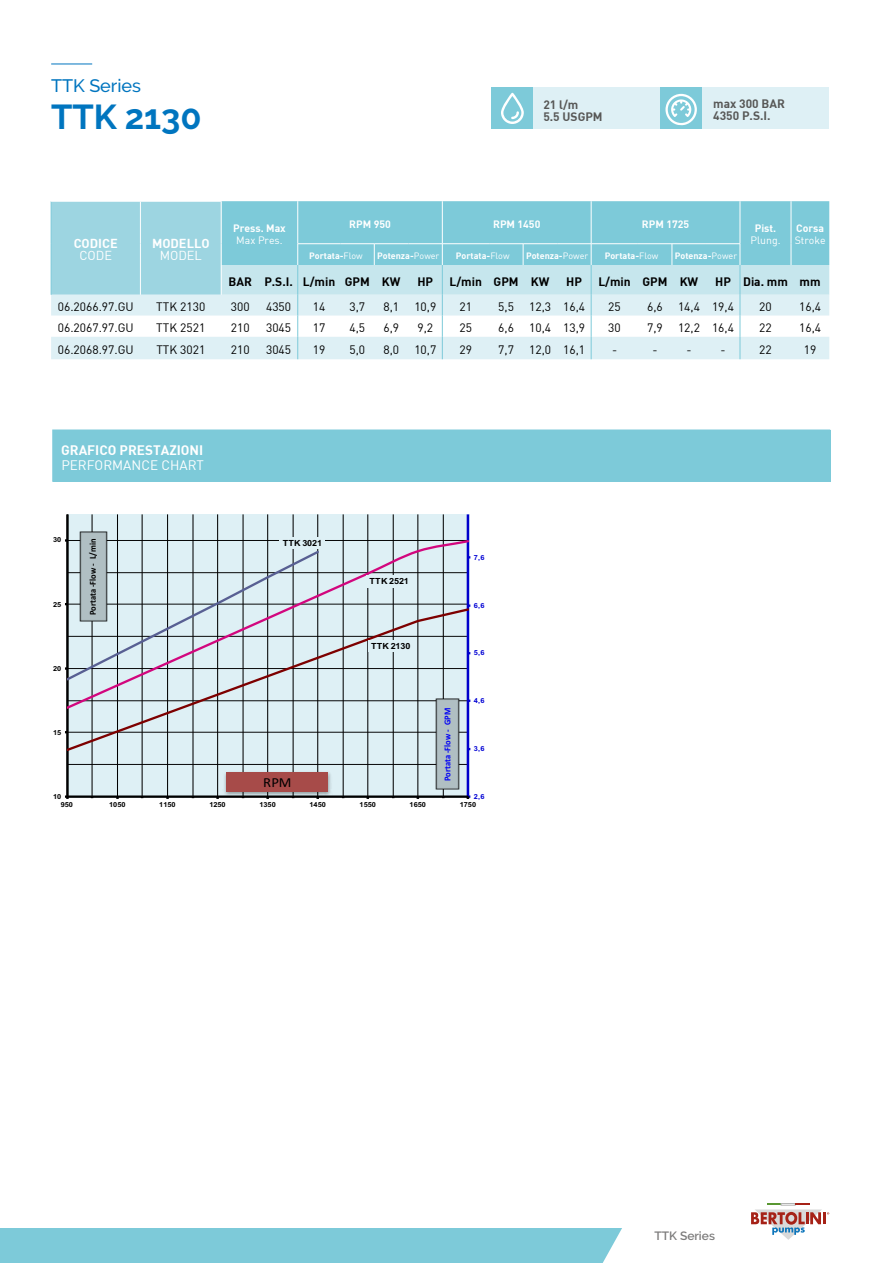
<style>
.page{position:relative;width:893px;height:1263px;background:#fff}
.page>*{position:absolute;margin:0;border:0;box-sizing:border-box;transform-origin:0 0}
.t1{font:700 34.5px "Raleway";color:#0075bf}
.t2{font:500 18px "Raleway";color:#0075bf}
.t3{font:13.8px "Calibri";color:#000;scale:1.07 1}
.t4{font:13.5px "DIN Bold";color:#fff}
.t5{font:13.5px "DIN";color:#fff}
.t6{font:12.75px "DIN Bold";color:#fff}
.t7{font:12.75px "DIN";color:#fff}
.t8{font:12px "DIN";color:#000}
.t9{font:12px "DIN Bold";color:#000}
.t10{font:12px/12px "DIN Bold";color:#575756}
.t11{font:600 12px "Raleway";color:#7c7b7b}
.t12{font:10.5px "DIN Bold";color:#fff}
.t13{font:10.5px "DIN";color:#fff}
.t14{font:9px "DIN Bold";color:#fff}
.t15{font:700 9px "Calibri";letter-spacing:.01em;color:#000;scale:.93 1}
.t16{font:700 9px "Calibri";letter-spacing:.01em;color:#00f;scale:.93 1}
.t17{font:700 8.4px "Arial";letter-spacing:-.01em;color:#000;scale:1.07 1}
.t18{font:700 6.9px "Arial";color:#000;scale:1.07 1}
.t19{font:700 6.9px "Arial";color:#0000d4;scale:1.07 1}
.s1{font-family:"DIN"}
</style>
<div class="page">
<div style="left:0;top:1228px;width:893px;height:35px;background:#7dcad9"></div>
<svg style="left:603px;top:1203px;width:290px;height:60px"></svg>
<hr style="left:51px;top:64px;width:41px;height:1px;background:#0075bf">
<div style="left:533px;top:88px;width:128px;height:41px;background:#def0f5"></div>
<div style="left:492px;top:88px;width:41px;height:41px;background:#7dcad9"></div>
<div style="left:701px;top:88px;width:128px;height:41px;background:#def0f5"></div>
<svg style="left:501px;top:93px;width:23px;height:31px"></svg>
<div style="left:661px;top:88px;width:41px;height:41px;background:#7dcad9"></div>
<svg style="left:665px;top:94px;width:32px;height:32px"></svg>
<div style="left:53px;top:430px;width:777px;height:51px;background:#7dcad9"></div>
<hr style="left:52px;top:429px;width:778px;height:2px;background:#7dcad9">
<hr style="left:52px;top:431px;width:2px;height:50px;background:#7dcad9">
<hr style="left:830px;top:431px;width:1px;height:50px;background:#7dcad9">
<hr style="left:52px;top:481px;width:778px;height:1px;background:#7dcad9">
<svg style="left:65px;top:514px;width:406px;height:285px;background:#dbecf2"></svg>
<hr style="left:67px;top:764px;width:401px;height:1px;background:#000">
<hr style="left:92px;top:514px;width:1px;height:283px;background:#000">
<hr style="left:142px;top:514px;width:1px;height:283px;background:#000">
<hr style="left:193px;top:514px;width:1px;height:283px;background:#000">
<hr style="left:243px;top:514px;width:1px;height:283px;background:#000">
<hr style="left:293px;top:514px;width:1px;height:283px;background:#000">
<hr style="left:343px;top:514px;width:1px;height:283px;background:#000">
<hr style="left:393px;top:514px;width:1px;height:283px;background:#000">
<hr style="left:443px;top:514px;width:1px;height:283px;background:#000">
<hr style="left:117px;top:514px;width:1px;height:283px;background:#000">
<hr style="left:167px;top:514px;width:1px;height:283px;background:#000">
<hr style="left:217px;top:514px;width:1px;height:283px;background:#000">
<hr style="left:267px;top:514px;width:1px;height:283px;background:#000">
<hr style="left:317px;top:514px;width:1px;height:283px;background:#000">
<hr style="left:367px;top:514px;width:1px;height:283px;background:#000">
<hr style="left:417px;top:514px;width:1px;height:283px;background:#000">
<hr style="left:66px;top:514px;width:3px;height:283px;background:#000">
<hr style="left:467px;top:514px;width:2px;height:283px;background:#0000d4">
<hr style="left:67px;top:795px;width:401px;height:3px;background:#000">
<svg style="left:68px;top:538px;width:400px;height:69px;background:#c8d1db"></svg>
<svg style="left:65px;top:549px;width:256px;height:133px;background:#c8d7dd"></svg>
<svg style="left:67px;top:607px;width:401px;height:146px;background:#cbd7de"></svg>
<div style="left:367px;top:575px;width:45px;height:13px;background:#def0f5"></div>
<div style="left:280px;top:537px;width:45px;height:11px;background:#def0f5"></div>
<div style="left:368px;top:640px;width:45px;height:12px;background:#def0f5"></div>
<img style="left:79px;top:530px;width:29px;height:92px">
<img style="left:435px;top:697px;width:26px;height:94px">
<img style="left:222px;top:770px;width:110px;height:26px">
<img style="left:250px;top:770px;width:54px;height:26px">
<div style="left:226px;top:772px;width:102px;height:20px;background:#a74b49"></div>
<svg style="left:51px;top:201px;width:778px;height:158px;background:#b8e1e9"></svg>
<h2 class="t2" style="left:51px;top:75px;width:91px">TTK Series</h2>
<h1 class="t1" style="left:51px;top:97px;width:152px">TTK 2130</h1>
<p class="t10" style="left:543px;top:98px;width:61px">21 l/m<br>5.5 USGPM</p>
<p class="t10" style="left:713px;top:98px;width:73px">max 300 BAR<br>4350 P.S.I.</p>
<p class="t6" style="left:74px;top:235px;width:46px">CODICE</p>
<p class="t7" style="left:79px;top:248px;width:34px">CODE</p>
<p class="t6" style="left:152px;top:235px;width:59px">MODELLO</p>
<p class="t7" style="left:160px;top:248px;width:44px">MODEL</p>
<p class="t12" style="left:233px;top:222px;width:54px">Press. Max</p>
<p class="t13" style="left:236px;top:234px;width:48px">Max Pres.</p>
<p class="t12" style="left:349px;top:217px;width:43px">RPM 950</p>
<p class="t12" style="left:493px;top:217px;width:49px">RPM 1450</p>
<p class="t12" style="left:642px;top:217px;width:49px">RPM 1725</p>
<p class="t12" style="left:755px;top:222px;width:23px">Pist.</p>
<p class="t13" style="left:750px;top:234px;width:32px">Plung.</p>
<p class="t12" style="left:796px;top:222px;width:29px">Corsa</p>
<p class="t13" style="left:795px;top:234px;width:32px">Stroke</p>
<p class="t14" style="left:309px;top:250px;width:55px">Portata-<span class="s1">Flow</span></p>
<p class="t14" style="left:377px;top:250px;width:64px">Potenza-<span class="s1">Power</span></p>
<p class="t14" style="left:456px;top:250px;width:55px">Portata-<span class="s1">Flow</span></p>
<p class="t14" style="left:526px;top:250px;width:64px">Potenza-<span class="s1">Power</span></p>
<p class="t14" style="left:605px;top:250px;width:55px">Portata-<span class="s1">Flow</span></p>
<p class="t14" style="left:675px;top:250px;width:64px">Potenza-<span class="s1">Power</span></p>
<p class="t9" style="left:229px;top:274px;width:173px">BAR P.S.I. L/min GPM KW</p>
<p class="t9" style="left:417px;top:274px;width:17px">HP</p>
<p class="t9" style="left:449px;top:274px;width:101px">L/min GPM KW</p>
<p class="t9" style="left:566px;top:274px;width:17px">HP</p>
<p class="t9" style="left:598px;top:274px;width:101px">L/min GPM KW</p>
<p class="t9" style="left:715px;top:274px;width:107px">HP Dia. mm mm</p>
<p class="t8" style="left:58px;top:299px;width:77px">06.2066.97.GU</p>
<p class="t8" style="left:156px;top:299px;width:50px">TTK 2130</p>
<p class="t8" style="left:231px;top:299px;width:20px">300</p>
<p class="t8" style="left:266px;top:299px;width:27px">4350</p>
<p class="t8" style="left:313px;top:299px;width:14px">14</p>
<p class="t8" style="left:349px;top:299px;width:17px">3,7</p>
<p class="t8" style="left:383px;top:299px;width:17px">8,1</p>
<p class="t8" style="left:414px;top:299px;width:23px">10,9</p>
<p class="t8" style="left:459px;top:299px;width:14px">21</p>
<p class="t8" style="left:498px;top:299px;width:17px">5,5</p>
<p class="t8" style="left:529px;top:299px;width:57px">12,3 16,4</p>
<p class="t8" style="left:608px;top:299px;width:14px">25</p>
<p class="t8" style="left:647px;top:299px;width:17px">6,6</p>
<p class="t8" style="left:678px;top:299px;width:57px">14,4 19,4</p>
<p class="t8" style="left:759px;top:299px;width:14px">20</p>
<p class="t8" style="left:799px;top:299px;width:23px">16,4</p>
<p class="t8" style="left:58px;top:320px;width:77px">06.2067.97.GU</p>
<p class="t8" style="left:156px;top:320px;width:50px">TTK 2521</p>
<p class="t8" style="left:231px;top:320px;width:20px">210</p>
<p class="t8" style="left:266px;top:320px;width:27px">3045</p>
<p class="t8" style="left:313px;top:320px;width:14px">17</p>
<p class="t8" style="left:349px;top:320px;width:17px">4,5</p>
<p class="t8" style="left:383px;top:320px;width:17px">6,9</p>
<p class="t8" style="left:417px;top:320px;width:17px">9,2</p>
<p class="t8" style="left:459px;top:320px;width:14px">25</p>
<p class="t8" style="left:498px;top:320px;width:17px">6,6</p>
<p class="t8" style="left:529px;top:320px;width:57px">10,4 13,9</p>
<p class="t8" style="left:608px;top:320px;width:14px">30</p>
<p class="t8" style="left:647px;top:320px;width:17px">7,9</p>
<p class="t8" style="left:678px;top:320px;width:57px">12,2 16,4</p>
<p class="t8" style="left:759px;top:320px;width:14px">22</p>
<p class="t8" style="left:799px;top:320px;width:23px">16,4</p>
<p class="t8" style="left:58px;top:342px;width:77px">06.2068.97.GU</p>
<p class="t8" style="left:156px;top:342px;width:50px">TTK 3021</p>
<p class="t8" style="left:231px;top:342px;width:20px">210</p>
<p class="t8" style="left:266px;top:342px;width:27px">3045</p>
<p class="t8" style="left:313px;top:342px;width:14px">19</p>
<p class="t8" style="left:349px;top:342px;width:17px">5,0</p>
<p class="t8" style="left:383px;top:342px;width:17px">8,0</p>
<p class="t8" style="left:414px;top:342px;width:23px">10,7</p>
<p class="t8" style="left:459px;top:342px;width:14px">29</p>
<p class="t8" style="left:498px;top:342px;width:17px">7,7</p>
<p class="t8" style="left:529px;top:342px;width:57px">12,0 16,1</p>
<p class="t8" style="left:612px;top:342px;width:7px">-</p>
<p class="t8" style="left:652px;top:342px;width:7px">-</p>
<p class="t8" style="left:686px;top:342px;width:7px">-</p>
<p class="t8" style="left:720px;top:342px;width:7px">-</p>
<p class="t8" style="left:759px;top:342px;width:14px">22</p>
<p class="t8" style="left:804px;top:342px;width:14px">19</p>
<p class="t4" style="left:61px;top:442px;width:144px">GRAFICO PRESTAZIONI</p>
<p class="t5" style="left:61px;top:457px;width:144px">PERFORMANCE CHART</p>
<p class="t18" style="left:53px;top:535px;width:9px">30</p>
<p class="t18" style="left:53px;top:599px;width:9px">25</p>
<p class="t18" style="left:53px;top:663px;width:9px">20</p>
<p class="t18" style="left:53px;top:727px;width:9px">15</p>
<p class="t15" style="left:86px;top:615px;width:85px;rotate:-90deg">Portata -Flow - L/min</p>
<p class="t17" style="left:283px;top:537px;width:38px">TTK 3021</p>
<p class="t3" style="left:263px;top:773px;width:28px">RPM</p>
<p class="t17" style="left:369px;top:575px;width:38px">TTK 2521</p>
<p class="t17" style="left:371px;top:640px;width:38px">TTK 2130</p>
<p class="t16" style="left:441px;top:781px;width:80px;rotate:-90deg">Portata -Flow - GPM</p>
<p class="t19" style="left:474px;top:552px;width:11px">7,6</p>
<p class="t19" style="left:474px;top:600px;width:11px">6,6</p>
<p class="t19" style="left:474px;top:648px;width:11px">5,6</p>
<p class="t19" style="left:474px;top:696px;width:11px">4,6</p>
<p class="t19" style="left:474px;top:744px;width:11px">3,6</p>
<p class="t18" style="left:53px;top:791px;width:9px">10</p>
<p class="t19" style="left:474px;top:791px;width:11px">2,6</p>
<p class="t18" style="left:61px;top:800px;width:13px">950</p>
<p class="t18" style="left:109px;top:800px;width:17px">1050</p>
<p class="t18" style="left:159px;top:800px;width:17px">1150</p>
<p class="t18" style="left:209px;top:800px;width:17px">1250</p>
<p class="t18" style="left:259px;top:800px;width:17px">1350</p>
<p class="t18" style="left:309px;top:800px;width:17px">1450</p>
<p class="t18" style="left:360px;top:800px;width:17px">1550</p>
<p class="t18" style="left:410px;top:800px;width:17px">1650</p>
<p class="t18" style="left:460px;top:800px;width:17px">1750</p>
<p class="t11" style="left:654px;top:1228px;width:62px">TTK Series</p>
</div>
